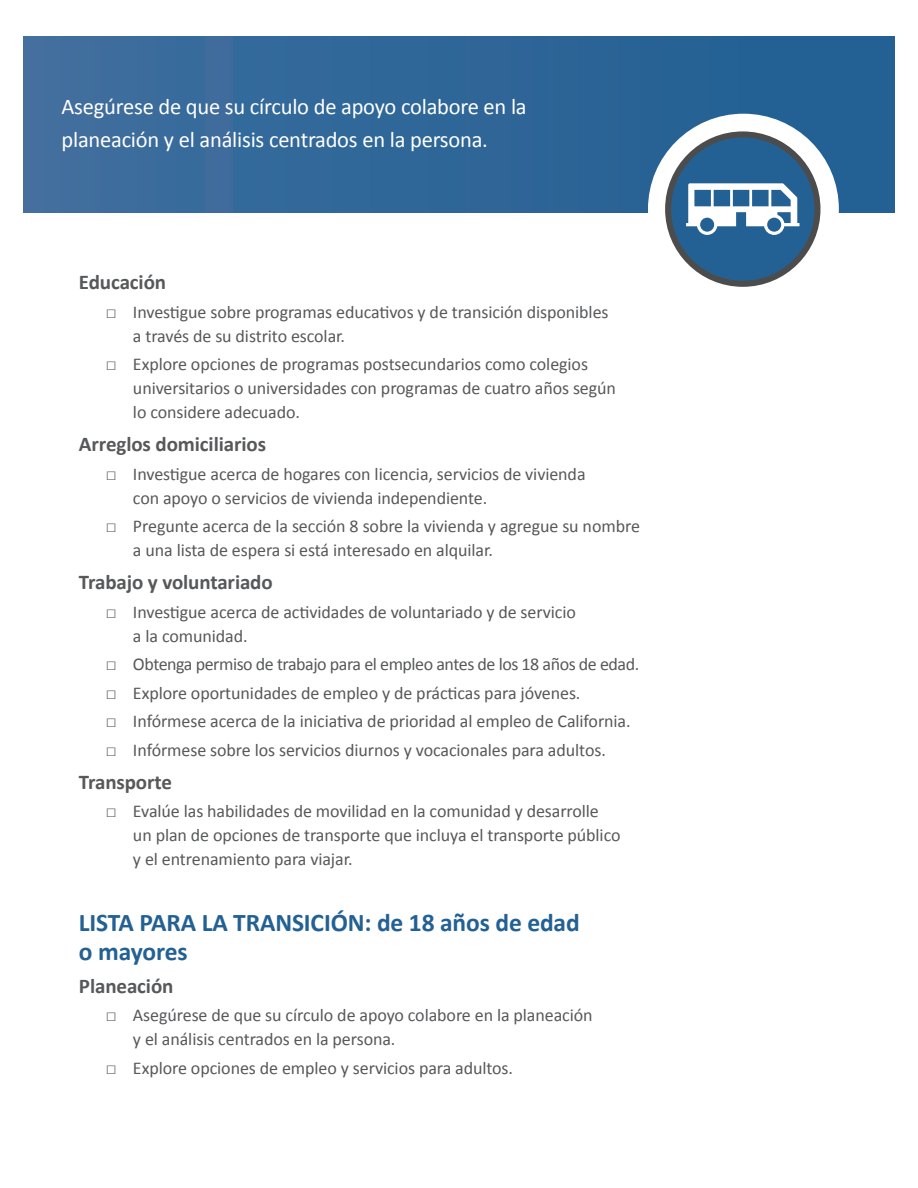
<style>
.page{position:relative;width:918px;height:1188px;background:#fff}
.page>*{position:absolute;margin:0;border:0;box-sizing:border-box;transform-origin:0 0}
.t1{font:700 25.5px/28.5px "Calibri";letter-spacing:-.005em;color:#236194}
.t2{font:22.5px/33px "Calibri";letter-spacing:-.01em;color:#fff}
.t3{font:700 21px "Calibri";letter-spacing:-.005em;color:#57585a}
.t4{font:18px/24px "Calibri";letter-spacing:-.005em;color:#57585a}
.t5{font:18px "Calibri";letter-spacing:-.025em;color:#57585a}
</style>
<div class="page">
<div style="left:23px;top:36px;width:872px;height:176px;background:linear-gradient(to right,#406e9e,#205f93)"></div>
<div style="left:648px;top:114px;width:191px;height:191px;background:#fff;border-radius:50%"></div>
<svg style="left:665px;top:131px;width:155px;height:156px"></svg>
<p class="t2" style="left:62px;top:90px;width:467px">Asegúrese de que su círculo de apoyo colabore en la planeación y el análisis centrados en la persona.</p>
<p class="t3" style="left:79px;top:269px;width:89px">Educación</p>
<p class="t4" style="left:133px;top:300px;width:477px;text-indent:-27px">□ Investigue sobre programas educativos y de transición disponibles a través de su distrito escolar.</p>
<p class="t4" style="left:133px;top:352px;width:485px;text-indent:-27px">□ Explore opciones de programas postsecundarios como colegios universitarios o universidades con programas de cuatro años según lo considere adecuado.</p>
<p class="t3" style="left:79px;top:431px;width:189px">Arreglos domiciliarios</p>
<p class="t4" style="left:133px;top:462px;width:454px;text-indent:-27px">□ Investigue acerca de hogares con licencia, servicios de vivienda con apoyo o servicios de vivienda independiente.</p>
<p class="t4" style="left:133px;top:514px;width:508px;text-indent:-27px">□ Pregunte acerca de la sección 8 sobre la vivienda y agregue su nombre a una lista de espera si está interesado en alquilar.</p>
<p class="t3" style="left:79px;top:569px;width:195px">Trabajo y voluntariado</p>
<p class="t4" style="left:133px;top:600px;width:444px;text-indent:-27px">□ Investigue acerca de actividades de voluntariado y de servicio a la comunidad.</p>
<p class="t5" style="left:106px;top:653px;width:535px">□ Obtenga permiso de trabajo para el empleo antes de los 18 años de edad.</p>
<p class="t4" style="left:106px;top:681px;width:476px">□ Explore oportunidades de empleo y de prácticas para jóvenes.</p>
<p class="t4" style="left:106px;top:709px;width:526px">□ Infórmese acerca de la iniciativa de prioridad al empleo de California.</p>
<p class="t4" style="left:106px;top:738px;width:501px">□ Infórmese sobre los servicios diurnos y vocacionales para adultos.</p>
<p class="t3" style="left:79px;top:768px;width:95px">Transporte</p>
<p class="t4" style="left:133px;top:799px;width:489px;text-indent:-27px">□ Evalúe las habilidades de movilidad en la comunidad y desarrolle un plan de opciones de transporte que incluya el transporte público y el entrenamiento para viajar.</p>
<h1 class="t1" style="left:79px;top:909px;width:502px">LISTA PARA LA TRANSICIÓN: de 18 años de edad o mayores</h1>
<p class="t3" style="left:79px;top:972px;width:96px">Planeación</p>
<p class="t4" style="left:133px;top:1003px;width:461px;text-indent:-27px">□ Asegúrese de que su círculo de apoyo colabore en la planeación y el análisis centrados en la persona.</p>
<p class="t4" style="left:106px;top:1056px;width:409px">□ Explore opciones de empleo y servicios para adultos.</p>
</div>
